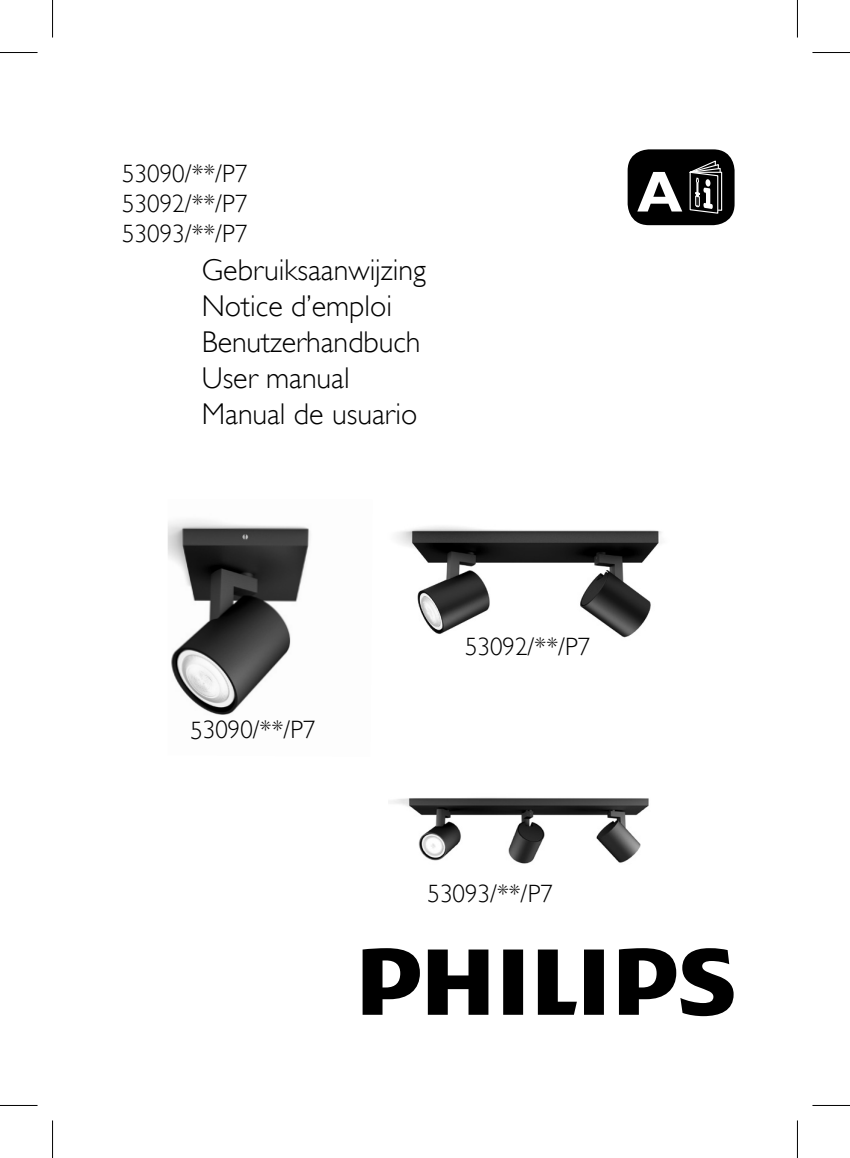
<style>
.page{position:relative;width:850px;height:1158px;background:#fff}
.page>*{position:absolute;margin:0;border:0;box-sizing:border-box;transform-origin:0 0}
.t1{font:700 58px "Gill Sans Std";color:#fff}
.t2{font:30px "Gill Sans Alt One WGL Light";color:#000}
.t3{font:25px "Gill Sans Alt One WGL Light";color:#000}
</style>
<div class="page">
<img style="left:396px;top:526px;width:265px;height:112px">
<svg style="left:627px;top:149px;width:107px;height:76px;background:#1e1e1e"></svg>
<img style="left:168px;top:520px;width:142px;height:195px">
<img style="left:389px;top:797px;width:260px;height:67px">
<svg style="left:362px;top:948px;width:371px;height:68px"></svg>
<hr style="left:0;top:52px;width:38px;height:1px;background:#000">
<hr style="left:812px;top:52px;width:37px;height:1px;background:#000">
<hr style="left:0;top:1104px;width:38px;height:1px;background:#000">
<hr style="left:812px;top:1104px;width:37px;height:1px;background:#000">
<hr style="left:52px;top:0;width:1px;height:38px;background:#000">
<hr style="left:52px;top:1120px;width:1px;height:37px;background:#000">
<hr style="left:796px;top:0;width:1px;height:38px;background:#000">
<hr style="left:796px;top:1120px;width:1px;height:37px;background:#000">
<p class="t3" style="left:122px;top:158px;width:127px">53090/**/P7</p>
<p class="t3" style="left:122px;top:188px;width:127px">53092/**/P7</p>
<p class="t3" style="left:122px;top:218px;width:127px">53093/**/P7</p>
<p class="t2" style="left:202px;top:250px;width:226px">Gebruiksaanwijzing</p>
<p class="t2" style="left:202px;top:286px;width:192px">Notice d’emploi</p>
<p class="t2" style="left:202px;top:322px;width:220px">Benutzerhandbuch</p>
<p class="t2" style="left:202px;top:358px;width:149px">User manual</p>
<p class="t2" style="left:202px;top:394px;width:217px">Manual de usuario</p>
<p class="t1" style="left:636px;top:158px;width:47px">A</p>
<p class="t3" style="left:190px;top:714px;width:127px;rotate:-1deg">53090/**/P7</p>
<p class="t3" style="left:465px;top:630px;width:127px">53092/**/P7</p>
<p class="t3" style="left:427px;top:877px;width:127px">53093/**/P7</p>
</div>
